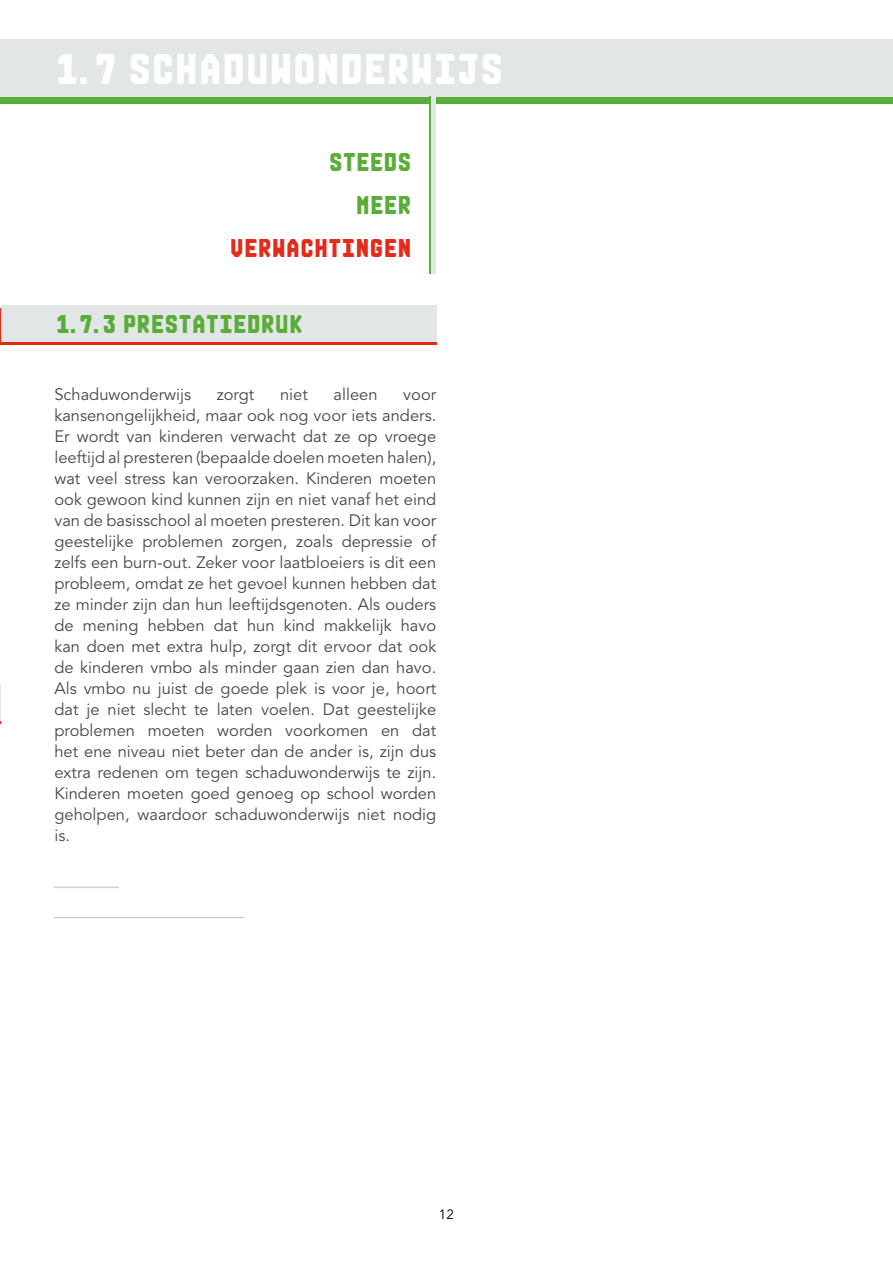
<style>
.page{position:relative;width:893px;height:1263px;background:#fff}
.page>*{position:absolute;margin:0;border:0;box-sizing:border-box;transform-origin:0 0}
.t1{font:30px "DEBSTER";color:#fff}
.t2{font:18px "DEBSTER";color:#5aad38}
.t3{font:18px "DEBSTER";color:#e42a1a}
.t4{font:16.5px/21px "Avenir LT Std";color:#474746;text-align:justify}
.t5{font:13.5px "Avenir LT Std";color:#000}
</style>
<div class="page">
<hr style="left:0;top:688px;width:1px;height:36px;background:#e42a1a">
<hr style="left:0;top:685px;width:1px;height:36px;background:#e3e6e6">
<div style="left:0;top:39px;width:893px;height:65px;background:#5aad38"></div>
<div style="left:0;top:39px;width:893px;height:58px;background:#e3e6e6"></div>
<div style="left:430px;top:97px;width:6px;height:177px;background:#5aad38"></div>
<div style="left:431px;top:90px;width:5px;height:184px;background:#e3e6e6"></div>
<div style="left:0;top:309px;width:437px;height:36px;background:#e42a1a"></div>
<div style="left:1px;top:306px;width:436px;height:36px;background:#e3e6e6"></div>
<hr style="left:54px;top:886px;width:65px;height:2px;background:#d0d0d0">
<hr style="left:54px;top:917px;width:191px;height:1px;background:#d0d0d0">
<h1 class="t1" style="left:54px;top:47px;width:454px">1.7 SCHADUWONDERWIJS</h1>
<p class="t2" style="left:330px;top:149px;width:84px">STEEDS</p>
<p class="t2" style="left:358px;top:192px;width:57px">MEER</p>
<p class="t3" style="left:232px;top:235px;width:183px">VERWACHTINGEN</p>
<p class="t2" style="left:55px;top:311px;width:251px">1.7.3 PRESTATIEDRUK</p>
<p class="t4" style="left:54px;top:384px;width:138px">Schaduwonderwijs</p>
<p class="t4" style="left:217px;top:384px;width:39px">zorgt</p>
<p class="t4" style="left:280px;top:384px;width:29px">niet</p>
<p class="t4" style="left:334px;top:384px;width:46px">alleen</p>
<p class="t4" style="left:54px;top:384px;width:383px;text-indent:349px">voor kansenongelijkheid, maar ook nog voor iets anders.<br>Er wordt van kinderen verwacht dat ze op vroege leeftijd al presteren (bepaalde doelen moeten halen), wat veel stress kan veroorzaken. Kinderen moeten ook gewoon kind kunnen zijn en niet vanaf het eind van de basisschool al moeten presteren. Dit kan voor geestelijke problemen zorgen, zoals depressie of zelfs een burn-out. Zeker voor laatbloeiers is dit een probleem, omdat ze het gevoel kunnen hebben dat ze minder zijn dan hun leeftijdsgenoten. Als ouders de mening hebben dat hun kind makkelijk havo kan doen met extra hulp, zorgt dit ervoor dat ook de kinderen vmbo als minder gaan zien dan havo.<br>Als vmbo nu juist de goede plek is voor je, hoort dat je niet slecht te laten voelen. Dat geestelijke problemen moeten worden voorkomen en dat het ene niveau niet beter dan de ander is, zijn dus extra redenen om tegen schaduwonderwijs te zijn.<br>Kinderen moeten goed genoeg op school worden geholpen, waardoor schaduwonderwijs niet nodig is.</p>
<p class="t5" style="left:439px;top:1207px;width:17px">12</p>
</div>
